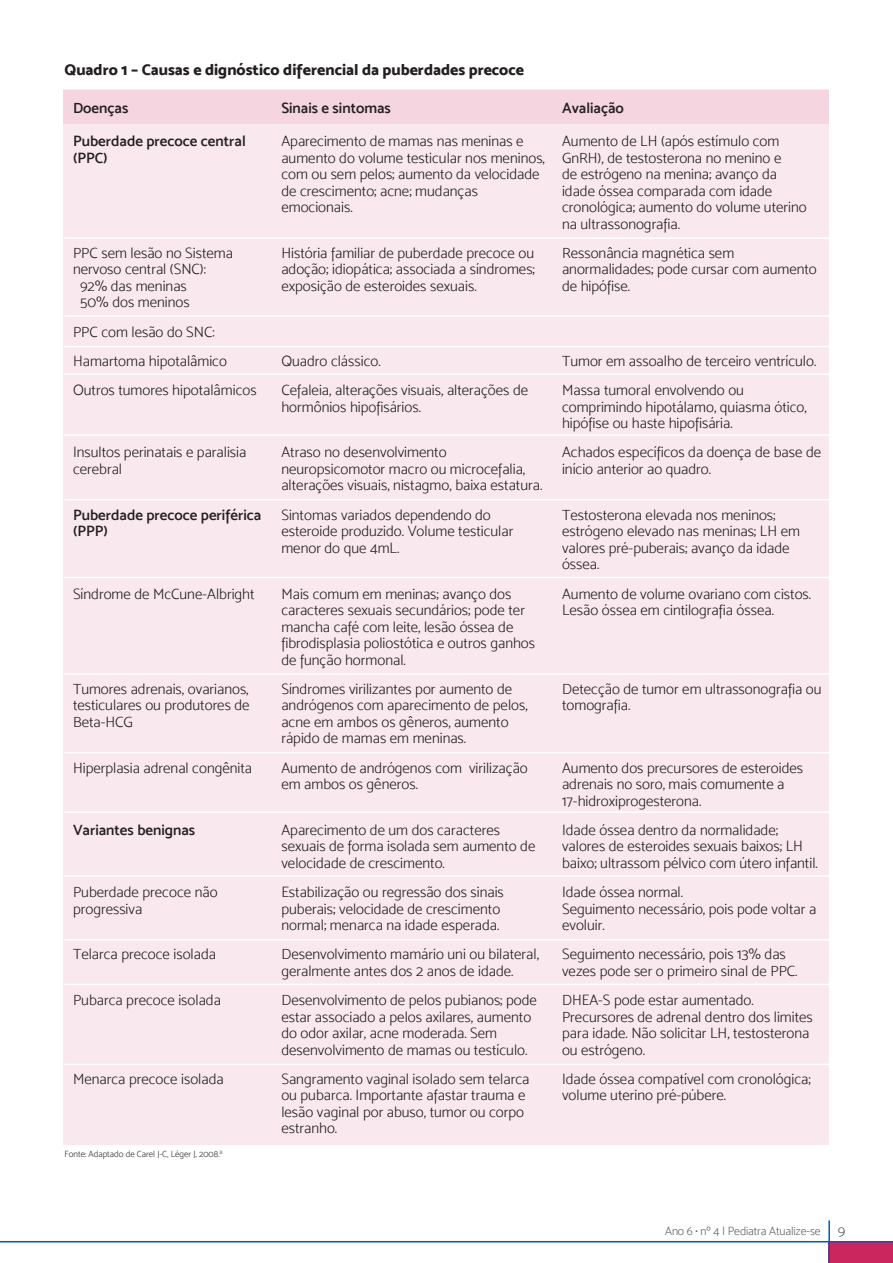
<style>
.page{position:relative;width:893px;height:1263px;background:#fff}
.page>*{position:absolute;margin:0;border:0;box-sizing:border-box;transform-origin:0 0}
.intertitulo{font:15.75px "Mosk Extra Bold 800";color:#231f20}
.t1{font:15px/16.5px "Mosk Light 300";color:#231f20}
.t2{font:15px/16.5px "Mosk Semi Bold 600";color:#231f20}
.t3{font:12px "Mosk Extra Light 200";letter-spacing:-.01em;color:#57585a}
.fonte{font:9px "Mosk Extra Light 200";color:#231f20}
.s1{font-family:"Mosk Light 300";font-size:15px}
</style>
<div class="page">
<div style="left:828px;top:1242px;width:65px;height:21px;background:#cb265d"></div>
<hr style="left:0;top:1241px;width:893px;height:1px;background:#015aaa">
<hr style="left:828px;top:1220px;width:2px;height:43px;background:#015aaa">
<div style="left:64px;top:90px;width:765px;height:1054px;background:#f9e9ef"></div>
<div style="left:64px;top:90px;width:765px;height:34px;background:#f4d5e0"></div>
<hr style="left:65px;top:237px;width:765px;height:2px;background:#fff">
<hr style="left:65px;top:315px;width:765px;height:2px;background:#fff">
<hr style="left:65px;top:346px;width:765px;height:1px;background:#fff">
<hr style="left:65px;top:373px;width:765px;height:2px;background:#fff">
<hr style="left:65px;top:434px;width:765px;height:2px;background:#fff">
<hr style="left:65px;top:499px;width:765px;height:1px;background:#fff">
<hr style="left:65px;top:577px;width:765px;height:1px;background:#fff">
<hr style="left:65px;top:673px;width:765px;height:2px;background:#fff">
<hr style="left:65px;top:752px;width:765px;height:1px;background:#fff">
<hr style="left:65px;top:811px;width:765px;height:2px;background:#fff">
<hr style="left:65px;top:875px;width:765px;height:2px;background:#fff">
<hr style="left:65px;top:939px;width:765px;height:1px;background:#fff">
<hr style="left:65px;top:984px;width:765px;height:1px;background:#fff">
<hr style="left:65px;top:1064px;width:765px;height:1px;background:#fff">
<p class="intertitulo" style="left:65px;top:60px;width:461px">Quadro 1 – Causas e dignóstico diferencial da puberdades precoce</p>
<p class="t2" style="left:73px;top:99px;width:57px">Doenças</p>
<p class="t2" style="left:73px;top:133px;width:174px">Puberdade precoce central (PPC)</p>
<p class="t1" style="left:73px;top:245px;width:162px">PPC sem lesão no Sistema nervoso central (SNC):</p>
<p class="t1" style="left:80px;top:278px;width:108px">92% das meninas</p>
<p class="t1" style="left:80px;top:294px;width:111px">50% dos meninos</p>
<p class="t1" style="left:73px;top:323px;width:143px">PPC com lesão do SNC:</p>
<p class="t1" style="left:73px;top:353px;width:155px">Hamartoma hipotalâmico</p>
<p class="t1" style="left:73px;top:382px;width:185px">Outros tumores hipotalâmicos</p>
<p class="t1" style="left:73px;top:444px;width:175px">Insultos perinatais e paralisia cerebral</p>
<p class="t2" style="left:73px;top:506px;width:190px">Puberdade precoce periférica (PPP)</p>
<p class="t1" style="left:73px;top:585px;width:183px">Síndrome de McCune-Albright</p>
<p class="t1" style="left:73px;top:680px;width:178px;text-align:justify">Tumores adrenais, ovarianos, testiculares ou produtores de Beta-HCG</p>
<p class="t1" style="left:73px;top:759px;width:181px">Hiperplasia adrenal congênita</p>
<p class="t2" style="left:73px;top:821px;width:124px">Variantes benignas</p>
<p class="t1" style="left:73px;top:884px;width:146px">Puberdade precoce não progressiva</p>
<p class="t1" style="left:73px;top:946px;width:144px">Telarca precoce isolada</p>
<p class="t1" style="left:73px;top:992px;width:149px">Pubarca precoce isolada</p>
<p class="t1" style="left:73px;top:1070px;width:152px">Menarca precoce isolada</p>
<p class="fonte" style="left:65px;top:1148px;width:159px">Fonte: Adaptado de Carel J-C, Léger J, 2008.<sup>8</sup></p>
<p class="t2" style="left:281px;top:99px;width:111px">Sinais e sintomas</p>
<p class="t1" style="left:281px;top:133px;width:265px">Aparecimento de mamas nas meninas e aumento do volume testicular nos meninos, com ou sem pelos; aumento da velocidade de crescimento; acne; mudanças emocionais.</p>
<p class="t1" style="left:281px;top:245px;width:255px;text-align:justify">História familiar de puberdade precoce ou adoção; idiopática; associada a síndromes; exposição de esteroides sexuais.</p>
<p class="t1" style="left:281px;top:353px;width:101px">Quadro clássico.</p>
<p class="t1" style="left:281px;top:382px;width:248px">Cefaleia, alterações visuais, alterações de hormônios hipofisários.</p>
<p class="t1" style="left:281px;top:444px;width:262px">Atraso no desenvolvimento neuropsicomotor macro ou microcefalia, alterações visuais, nistagmo, baixa estatura.</p>
<p class="t1" style="left:281px;top:506px;width:233px">Sintomas variados dependendo do esteroide produzido. Volume testicular menor do que 4mL.</p>
<p class="t1" style="left:281px;top:585px;width:255px">Mais comum em meninas; avanço dos caracteres sexuais secundários; pode ter mancha café com leite, lesão óssea de fibrodisplasia poliostótica e outros ganhos de função hormonal.</p>
<p class="t1" style="left:281px;top:680px;width:248px">Síndromes virilizantes por aumento de andrógenos com aparecimento de pelos, acne em ambos os gêneros, aumento rápido de mamas em meninas.</p>
<p class="t1" style="left:281px;top:759px;width:248px">Aumento de andrógenos com virilização em ambos os gêneros.</p>
<p class="t1" style="left:281px;top:821px;width:256px">Aparecimento de um dos caracteres sexuais de forma isolada sem aumento de velocidade de crescimento.</p>
<p class="t1" style="left:281px;top:884px;width:224px">Estabilização ou regressão dos sinais puberais; velocidade de crescimento normal; menarca na idade esperada.</p>
<p class="t1" style="left:281px;top:946px;width:259px">Desenvolvimento mamário uni ou bilateral, geralmente antes dos 2 anos de idade.</p>
<p class="t1" style="left:281px;top:992px;width:257px">Desenvolvimento de pelos pubianos; pode estar associado a pelos axilares, aumento do odor axilar, acne moderada. Sem desenvolvimento de mamas ou testículo.</p>
<p class="t1" style="left:281px;top:1070px;width:249px">Sangramento vaginal isolado sem telarca ou pubarca. Importante afastar trauma e lesão vaginal por abuso, tumor ou corpo estranho.</p>
<p class="t2" style="left:562px;top:99px;width:63px">Avaliação</p>
<p class="t1" style="left:562px;top:133px;width:246px">Aumento de LH (após estímulo com<br>GnRH), de testosterona no menino e<br>de estrógeno na menina; avanço da idade óssea comparada com idade cronológica; aumento do volume uterino na ultrassonografia.</p>
<p class="t1" style="left:562px;top:245px;width:256px">Ressonância magnética sem anormalidades; pode cursar com aumento de hipófise.</p>
<p class="t1" style="left:562px;top:353px;width:256px">Tumor em assoalho de terceiro ventrículo.</p>
<p class="t1" style="left:562px;top:382px;width:246px">Massa tumoral envolvendo ou comprimindo hipotálamo, quiasma ótico, hipófise ou haste hipofisária.</p>
<p class="t1" style="left:562px;top:444px;width:261px">Achados específicos da doença de base de início anterior ao quadro.</p>
<p class="t1" style="left:562px;top:506px;width:239px">Testosterona elevada nos meninos; estrógeno elevado nas meninas; LH em valores pré-puberais; avanço da idade óssea.</p>
<p class="t1" style="left:562px;top:585px;width:251px">Aumento de volume ovariano com cistos.<br>Lesão óssea em cintilografia óssea.</p>
<p class="t1" style="left:562px;top:680px;width:261px">Detecção de tumor em ultrassonografia ou tomografia.</p>
<p class="t1" style="left:562px;top:759px;width:243px">Aumento dos precursores de esteroides adrenais no soro, mais comumente a<br>17-hidroxiprogesterona.</p>
<p class="t1" style="left:562px;top:821px;width:257px">Idade óssea dentro da normalidade; valores de esteroides sexuais baixos; LH baixo; ultrassom pélvico com útero infantil.</p>
<p class="t1" style="left:562px;top:884px;width:123px">Idade óssea normal.</p>
<p class="t1" style="left:562px;top:900px;width:256px">Seguimento necessário, pois pode voltar a evoluir.</p>
<p class="t1" style="left:562px;top:946px;width:237px">Seguimento necessário, pois 13% das vezes pode ser o primeiro sinal de PPC.</p>
<p class="t1" style="left:562px;top:992px;width:252px">DHEA-S pode estar aumentado.<br>Precursores de adrenal dentro dos limites para idade. Não solicitar LH, testosterona ou estrógeno.</p>
<p class="t1" style="left:562px;top:1070px;width:250px">Idade óssea compatível com cronológica; volume uterino pré-púbere.</p>
<p class="t3" style="left:665px;top:1224px;width:182px">Ano 6 • nº 4 | Pediatra Atualize-se <span class="s1">9</span></p>
</div>
